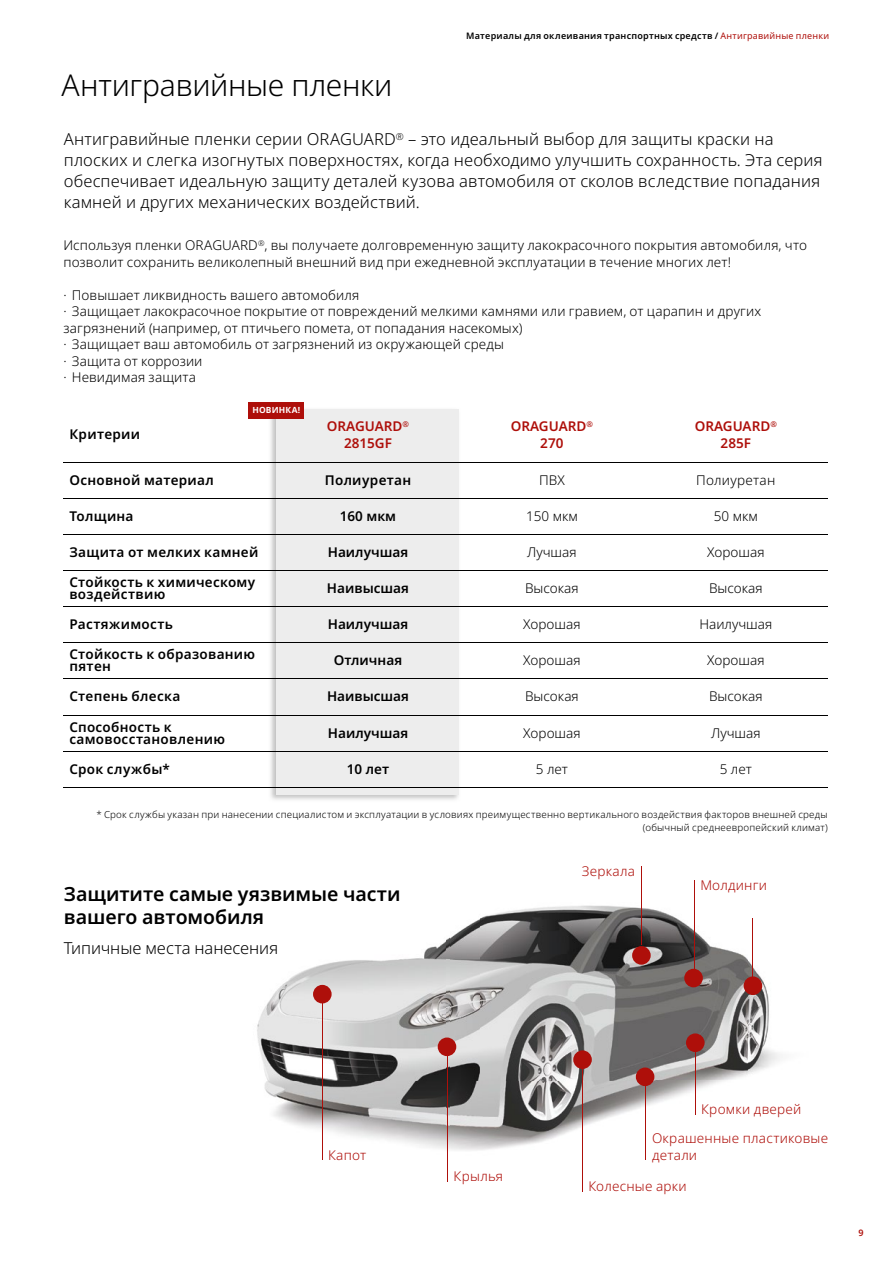
<style>
.page{position:relative;width:893px;height:1263px;background:#fff}
.page>*{position:absolute;margin:0;border:0;box-sizing:border-box;transform-origin:0 0}
.t1{font:300 30px "Noto Sans";letter-spacing:-.01em;color:#000}
.t2{font:600 19.5px/23.4px "Noto Sans";letter-spacing:-.005em;color:#000}
.t3{font:300 16.5px/21px "Noto Sans";letter-spacing:.005em;color:#000}
.t4{font:300 13.5px/16.5px "Noto Sans";letter-spacing:.005em;color:#000}
.t5{font:600 13.5px/12px "Noto Sans";letter-spacing:.02em;color:#000}
.t6{font:300 13.5px/16.4px "Noto Sans";letter-spacing:.015em;color:#ae0f0a}
.t7{font:600 13.5px "Noto Sans";color:#000}
.t8{font:600 13.5px/16.2px "Noto Sans";color:#ae0f0a;text-align:center}
.t9{font:300 9.75px/13.5px "Noto Sans";letter-spacing:.02em;color:#000;text-align:right}
.t10{font:600 9px "Noto Sans";letter-spacing:.025em;color:#000}
.t11{font:600 9px "Noto Sans";color:#ae0f0a}
.t12{font:700 8.4px "Noto Sans";letter-spacing:.015em;color:#fff}
.s1{font-weight:400;color:#ae0f0a}
</style>
<div class="page">
<img style="left:257px;top:880px;width:523px;height:312px">
<img style="left:446px;top:880px;width:3px;height:312px">
<div style="left:313px;top:985px;width:19px;height:18px;background:#ae0f0a;border-radius:50%"></div>
<div style="left:573px;top:1050px;width:19px;height:19px;background:#ae0f0a;border-radius:50%"></div>
<div style="left:744px;top:976px;width:18px;height:19px;background:#ae0f0a;border-radius:50%"></div>
<div style="left:636px;top:1067px;width:18px;height:19px;background:#ae0f0a;border-radius:50%"></div>
<div style="left:684px;top:969px;width:19px;height:18px;background:#ae0f0a;border-radius:50%"></div>
<div style="left:686px;top:1033px;width:19px;height:19px;background:#ae0f0a;border-radius:50%"></div>
<div style="left:632px;top:946px;width:19px;height:19px;background:#ae0f0a;border-radius:50%"></div>
<hr style="left:645px;top:1086px;width:1px;height:73px;background:#ae0f0a">
<hr style="left:695px;top:1052px;width:1px;height:62px;background:#ae0f0a">
<hr style="left:641px;top:866px;width:1px;height:79px;background:#ae0f0a">
<hr style="left:694px;top:881px;width:1px;height:93px;background:#ae0f0a">
<hr style="left:753px;top:918px;width:1px;height:59px;background:#ae0f0a">
<hr style="left:322px;top:996px;width:1px;height:163px;background:#ae0f0a">
<hr style="left:447px;top:1056px;width:1px;height:125px;background:#ae0f0a">
<hr style="left:582px;top:1061px;width:1px;height:130px;background:#ae0f0a">
<div style="left:438px;top:1037px;width:18px;height:19px;background:#ae0f0a;border-radius:50%"></div>
<img style="left:269px;top:418px;width:192px;height:382px">
<div style="left:276px;top:409px;width:183px;height:386px;background:#ededed"></div>
<hr style="left:63px;top:498px;width:213px;height:1px;background:#000">
<hr style="left:276px;top:498px;width:184px;height:1px;background:#000">
<hr style="left:460px;top:498px;width:184px;height:1px;background:#000">
<hr style="left:644px;top:498px;width:184px;height:1px;background:#000">
<hr style="left:63px;top:534px;width:213px;height:1px;background:#000">
<hr style="left:276px;top:534px;width:184px;height:1px;background:#000">
<hr style="left:460px;top:534px;width:184px;height:1px;background:#000">
<hr style="left:644px;top:534px;width:184px;height:1px;background:#000">
<hr style="left:63px;top:570px;width:213px;height:1px;background:#000">
<hr style="left:276px;top:570px;width:184px;height:1px;background:#000">
<hr style="left:460px;top:570px;width:184px;height:1px;background:#000">
<hr style="left:644px;top:570px;width:184px;height:1px;background:#000">
<hr style="left:63px;top:606px;width:213px;height:1px;background:#000">
<hr style="left:276px;top:606px;width:184px;height:1px;background:#000">
<hr style="left:460px;top:606px;width:184px;height:1px;background:#000">
<hr style="left:644px;top:606px;width:184px;height:1px;background:#000">
<hr style="left:63px;top:643px;width:213px;height:1px;background:#000">
<hr style="left:276px;top:643px;width:184px;height:1px;background:#000">
<hr style="left:460px;top:643px;width:184px;height:1px;background:#000">
<hr style="left:644px;top:643px;width:184px;height:1px;background:#000">
<hr style="left:63px;top:679px;width:213px;height:1px;background:#000">
<hr style="left:276px;top:679px;width:184px;height:1px;background:#000">
<hr style="left:460px;top:679px;width:184px;height:1px;background:#000">
<hr style="left:644px;top:679px;width:184px;height:1px;background:#000">
<hr style="left:63px;top:715px;width:213px;height:1px;background:#000">
<hr style="left:276px;top:715px;width:184px;height:1px;background:#000">
<hr style="left:460px;top:715px;width:184px;height:1px;background:#000">
<hr style="left:644px;top:715px;width:184px;height:1px;background:#000">
<hr style="left:63px;top:751px;width:213px;height:1px;background:#000">
<hr style="left:276px;top:751px;width:184px;height:1px;background:#000">
<hr style="left:460px;top:751px;width:184px;height:1px;background:#000">
<hr style="left:644px;top:751px;width:184px;height:1px;background:#000">
<hr style="left:63px;top:787px;width:213px;height:1px;background:#000">
<hr style="left:276px;top:787px;width:184px;height:1px;background:#000">
<hr style="left:460px;top:787px;width:184px;height:1px;background:#000">
<hr style="left:644px;top:787px;width:184px;height:1px;background:#000">
<hr style="left:63px;top:462px;width:213px;height:1px;background:#000">
<hr style="left:276px;top:462px;width:184px;height:1px;background:#000">
<hr style="left:460px;top:462px;width:184px;height:1px;background:#000">
<hr style="left:644px;top:462px;width:184px;height:1px;background:#000">
<div style="left:248px;top:402px;width:56px;height:16px;background:#ae0f0a"></div>
<h1 class="t1" style="left:62px;top:64px;width:332px">Антигравийные пленки</h1>
<p class="t10" style="left:466px;top:30px;width:364px">Материалы для оклеивания транспортных средств / <span class="s1">Антигравийные пленки</span></p>
<p class="t3" style="left:64px;top:129px;width:760px">Антигравийные пленки серии ORAGUARD<sup>®</sup> – это идеальный выбор для защиты краски на плоских и слегка изогнутых поверхностях, когда необходимо улучшить сохранность. Эта серия обеспечивает идеальную защиту деталей кузова автомобиля от сколов вследствие попадания камней и других механических воздействий.</p>
<p class="t4" style="left:63px;top:238px;width:745px">Используя пленки ORAGUARD<sup>®</sup>, вы получаете долговременную защиту лакокрасочного покрытия автомобиля, что позволит сохранить великолепный внешний вид при ежедневной эксплуатации в течение многих лет!</p>
<p class="t4" style="left:63px;top:287px;width:699px">· Повышает ликвидность вашего автомобиля<br>· Защищает лакокрасочное покрытие от повреждений мелкими камнями или гравием, от царапин и других загрязнений (например, от птичьего помета, от попадания насекомых)<br>· Защищает ваш автомобиль от загрязнений из окружающей среды<br>· Защита от коррозии<br>· Невидимая защита</p>
<p class="t12" style="left:252px;top:404px;width:49px">НОВИНКА!</p>
<p class="t5" style="left:69px;top:429px;width:72px">Критерии</p>
<p class="t8" style="left:327px;top:419px;width:84px">ORAGUARD<sup>®<br></sup>2815GF</p>
<p class="t8" style="left:511px;top:419px;width:84px">ORAGUARD<sup>®<br></sup>270</p>
<p class="t8" style="left:695px;top:419px;width:84px">ORAGUARD<sup>®<br></sup>285F</p>
<p class="t5" style="left:69px;top:474px;width:146px">Основной материал</p>
<p class="t5" style="left:325px;top:474px;width:88px">Полиуретан</p>
<p class="t4" style="left:539px;top:472px;width:27px">ПВХ</p>
<p class="t4" style="left:696px;top:472px;width:81px">Полиуретан</p>
<p class="t5" style="left:69px;top:510px;width:66px">Толщина</p>
<p class="t5" style="left:340px;top:510px;width:58px">160 мкм</p>
<p class="t4" style="left:526px;top:508px;width:53px">150 мкм</p>
<p class="t4" style="left:714px;top:508px;width:45px">50 мкм</p>
<p class="t5" style="left:69px;top:546px;width:190px">Защита от мелких камней</p>
<p class="t7" style="left:328px;top:542px;width:82px">Наилучшая</p>
<p class="t4" style="left:527px;top:544px;width:51px">Лучшая</p>
<p class="t4" style="left:707px;top:544px;width:59px">Хорошая</p>
<p class="t5" style="left:69px;top:576px;width:187px">Стойкость к химическому воздействию</p>
<p class="t7" style="left:327px;top:578px;width:84px">Наивысшая</p>
<p class="t4" style="left:525px;top:580px;width:55px">Высокая</p>
<p class="t4" style="left:709px;top:580px;width:55px">Высокая</p>
<p class="t5" style="left:69px;top:618px;width:105px">Растяжимость</p>
<p class="t7" style="left:328px;top:615px;width:82px">Наилучшая</p>
<p class="t4" style="left:523px;top:616px;width:59px">Хорошая</p>
<p class="t4" style="left:699px;top:616px;width:74px">Наилучшая</p>
<p class="t5" style="left:69px;top:649px;width:187px">Стойкость к образованию пятен</p>
<p class="t7" style="left:334px;top:651px;width:70px">Отличная</p>
<p class="t4" style="left:523px;top:652px;width:59px">Хорошая</p>
<p class="t4" style="left:707px;top:652px;width:59px">Хорошая</p>
<p class="t5" style="left:69px;top:691px;width:112px">Степень блеска</p>
<p class="t7" style="left:327px;top:687px;width:84px">Наивысшая</p>
<p class="t4" style="left:525px;top:689px;width:55px">Высокая</p>
<p class="t4" style="left:709px;top:689px;width:55px">Высокая</p>
<p class="t5" style="left:69px;top:721px;width:157px">Способность к самовосстановлению</p>
<p class="t7" style="left:328px;top:723px;width:82px">Наилучшая</p>
<p class="t4" style="left:523px;top:725px;width:59px">Хорошая</p>
<p class="t4" style="left:711px;top:725px;width:51px">Лучшая</p>
<p class="t5" style="left:69px;top:763px;width:102px">Срок службы*</p>
<p class="t5" style="left:347px;top:763px;width:44px">10 лет</p>
<p class="t4" style="left:536px;top:761px;width:34px">5 лет</p>
<p class="t4" style="left:720px;top:761px;width:34px">5 лет</p>
<p class="t9" style="left:96px;top:807px;width:733px">* Срок службы указан при нанесении специалистом и эксплуатации в условиях преимущественно вертикального воздействия факторов внешней среды (обычный среднеевропейский климат)</p>
<h2 class="t2" style="left:64px;top:883px;width:338px">Защитите самые уязвимые части вашего автомобиля</h2>
<p class="t3" style="left:64px;top:938px;width:216px">Типичные места нанесения</p>
<p class="t6" style="left:582px;top:863px;width:55px">Зеркала</p>
<p class="t6" style="left:700px;top:877px;width:68px">Молдинги</p>
<p class="t6" style="left:328px;top:1147px;width:40px">Капот</p>
<p class="t6" style="left:453px;top:1168px;width:51px">Крылья</p>
<p class="t6" style="left:701px;top:1102px;width:102px">Кромки дверей</p>
<p class="t6" style="left:652px;top:1130px;width:178px">Окрашенные пластиковые детали</p>
<p class="t6" style="left:588px;top:1179px;width:100px">Колесные арки</p>
<p class="t11" style="left:858px;top:1226px;width:7px">9</p>
</div>
